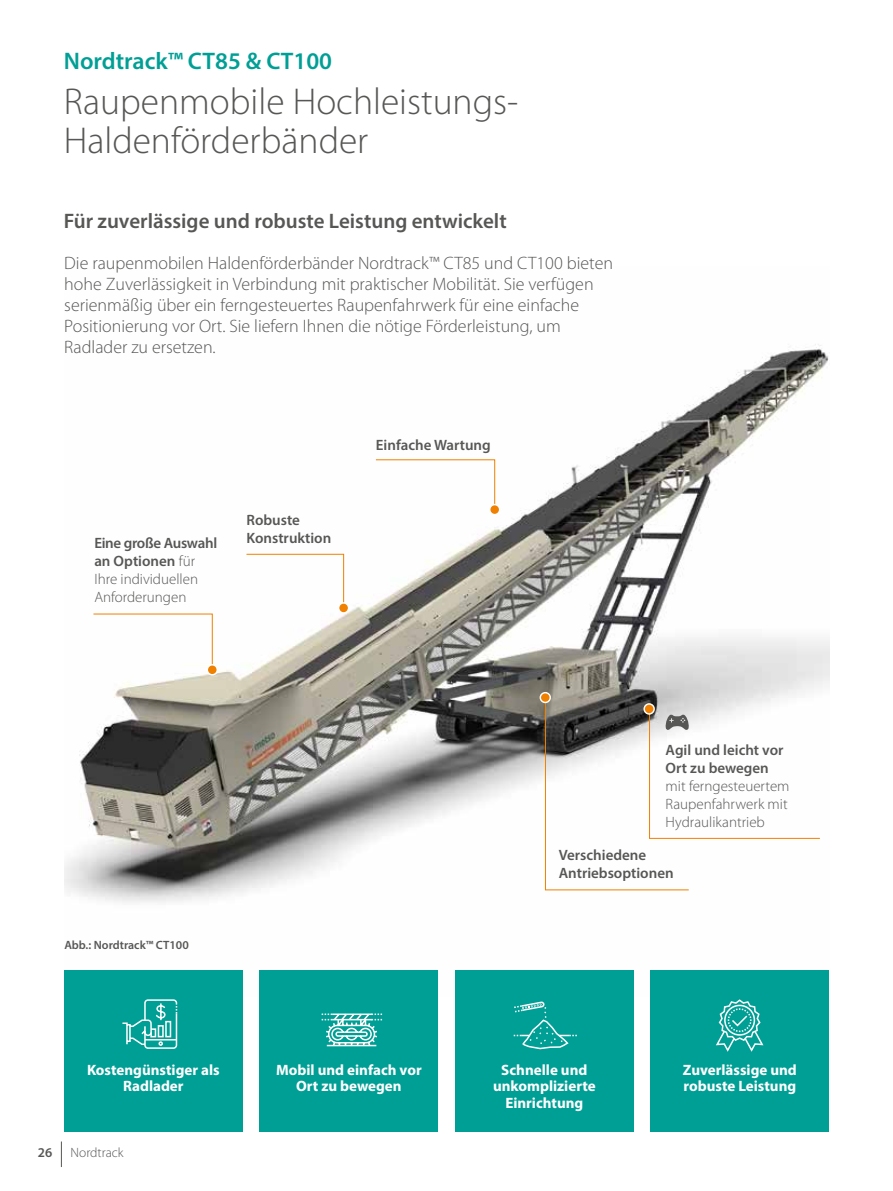
<style>
.page{position:relative;width:893px;height:1191px;background:#fff}
.page>*{position:absolute;margin:0;border:0;box-sizing:border-box;transform-origin:0 0}
.t1{font:300 37.5px/39px "Myriad Pro";color:#575756}
.t2{font:600 24px "Myriad Pro";color:#009f95}
.t3{font:600 21px "Myriad Pro";color:#575756}
.t4{font:300 18px/21px "Myriad Pro";color:#575756}
.t5{font:700 15px/16.5px "Myriad Pro";color:#fff;text-align:center}
.t6{font:300 15px/18px "Myriad Pro";color:#575756}
.t7{font:600 15px/18px "Myriad Pro";color:#575756}
.t8{font:300 13.5px "Myriad Pro";color:#575756}
.t9{font:600 13.5px "Myriad Pro";color:#575756}
.t10{font:600 12px "Myriad Pro";color:#575756}
.s1{font-weight:600}
</style>
<div class="page">
<img style="left:64px;top:344px;width:765px;height:652px">
<svg style="left:61px;top:1141px;width:1px;height:26px"></svg>
<svg style="left:246px;top:553px;width:98px;height:58px"></svg>
<svg style="left:338px;top:602px;width:11px;height:11px"></svg>
<svg style="left:339px;top:603px;width:9px;height:9px"></svg>
<svg style="left:375px;top:459px;width:120px;height:51px"></svg>
<div style="left:489px;top:504px;width:11px;height:11px;background:#fff;border-radius:50%"></div>
<div style="left:490px;top:505px;width:9px;height:9px;background:#f08000;border-radius:50%"></div>
<svg style="left:93px;top:613px;width:120px;height:58px"></svg>
<svg style="left:207px;top:664px;width:11px;height:11px"></svg>
<div style="left:208px;top:665px;width:9px;height:9px;background:#f08000;border-radius:50%"></div>
<svg style="left:540px;top:692px;width:11px;height:11px"></svg>
<div style="left:541px;top:693px;width:8px;height:8px;background:#f08000;border-radius:50%"></div>
<div style="left:260px;top:969px;width:178px;height:162px;background:#009f95"></div>
<div style="left:651px;top:969px;width:178px;height:162px;background:#009f95"></div>
<div style="left:455px;top:969px;width:179px;height:162px;background:#009f95"></div>
<div style="left:64px;top:969px;width:179px;height:162px;background:#009f95"></div>
<svg style="left:513px;top:1001px;width:64px;height:49px"></svg>
<svg style="left:122px;top:999px;width:56px;height:50px"></svg>
<svg style="left:322px;top:1013px;width:60px;height:34px"></svg>
<svg style="left:716px;top:999px;width:48px;height:53px"></svg>
<svg style="left:545px;top:698px;width:276px;height:192px"></svg>
<h2 class="t2" style="left:64px;top:52px;width:270px">Nordtrack™ CT85 &amp; CT100</h2>
<h1 class="t1" style="left:64px;top:85px;width:456px">Raupenmobile Hochleistungs-<br>Haldenförderbänder</h1>
<p class="t3" style="left:64px;top:213px;width:444px">Für zuverlässige und robuste Leistung entwickelt</p>
<p class="t4" style="left:64px;top:254px;width:550px">Die raupenmobilen Haldenförderbänder Nordtrack™ CT85 und CT100 bieten hohe Zuverlässigkeit in Verbindung mit praktischer Mobilität. Sie verfügen serienmäßig über ein ferngesteuertes Raupenfahrwerk für eine einfache Positionierung vor Ort. Sie liefern Ihnen die nötige Förderleistung, um Radlader zu ersetzen.</p>
<p class="t6" style="left:94px;top:535px;width:124px"><span class="s1">Eine große Auswahl an Optionen</span> für<br>Ihre individuellen<br>Anforderungen</p>
<p class="t7" style="left:246px;top:512px;width:86px">Robuste<br>Konstruktion</p>
<p class="t7" style="left:376px;top:437px;width:116px">Einfache Wartung</p>
<p class="t10" style="left:64px;top:940px;width:126px">Abb.: Nordtrack™ CT100</p>
<p class="t5" style="left:87px;top:1062px;width:134px">Kostengünstiger als<br>Radlader</p>
<p class="t9" style="left:38px;top:1147px;width:16px">26</p>
<p class="t8" style="left:71px;top:1147px;width:54px">Nordtrack</p>
<p class="t7" style="left:666px;top:741px;width:119px">Agil und leicht vor<br>Ort zu bewegen</p>
<p class="t6" style="left:666px;top:777px;width:125px">mit ferngesteuertem<br>Raupenfahrwerk mit<br>Hydraulikantrieb</p>
<p class="t7" style="left:559px;top:847px;width:116px">Verschiedene<br>Antriebsoptionen</p>
<p class="t5" style="left:276px;top:1062px;width:147px">Mobil und einfach vor<br>Ort zu bewegen</p>
<p class="t5" style="left:683px;top:1062px;width:115px;text-align:left">Zuverlässige und robuste Leistung</p>
<p class="t5" style="left:493px;top:1062px;width:104px">Schnelle und unkomplizierte<br>Einrichtung</p>
</div>
